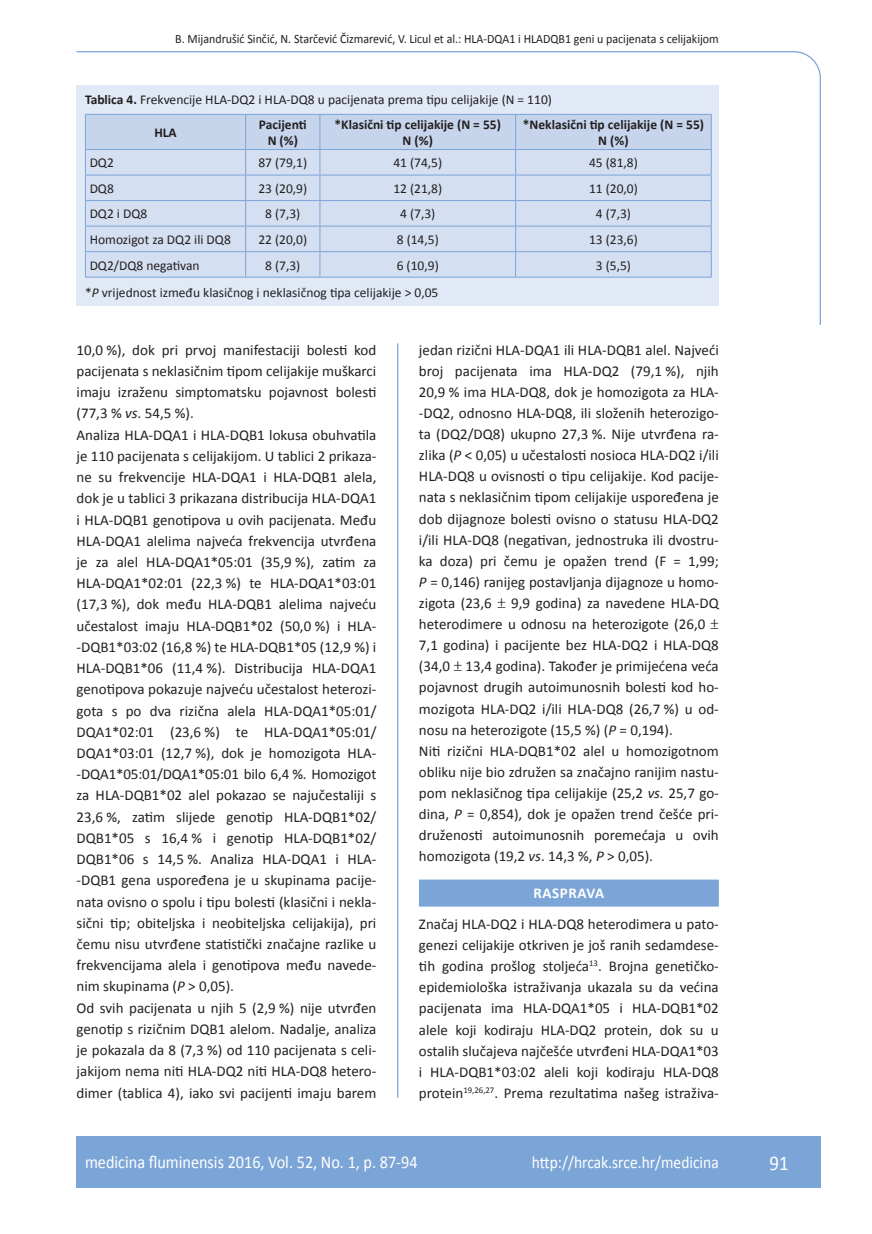
<style>
.page{position:relative;width:872px;height:1234px;background:#fff}
.page>*{position:absolute;margin:0;border:0;box-sizing:border-box;transform-origin:0 0}
.t1{font:21px "Calibri";color:#fff;scale:.9 1}
.t2{font:18px "Calibri";color:#fff;scale:.9 1}
.t3{font:17.25px "Calibri";color:#fff;scale:.9 1}
.t4{font:15px/21.1px "Calibri";color:#231f20}
.t5{font:700 15px "Calibri";letter-spacing:.04em;color:#fff}
.t6{font:13.5px "Calibri";color:#231f20}
.t7{font:700 13.5px/16.5px "Calibri";color:#231f20;text-align:center}
.t8{font:12.75px "Calibri";color:#231f20;scale:.94 1}
.s1{font-weight:700}
.s2{font-style:italic}
</style>
<div class="page">
<svg style="left:76px;top:51px;width:745px;height:274px"></svg>
<hr style="left:397px;top:343px;width:1px;height:754px;background:#7ca5d7">
<div style="left:77px;top:1135px;width:744px;height:51px;background:#7ca5d7"></div>
<div style="left:419px;top:879px;width:300px;height:27px;background:#7ca5d7"></div>
<div style="left:77px;top:85px;width:642px;height:220px;background:#e1e9f6"></div>
<svg style="left:85px;top:114px;width:627px;height:163px"></svg>
<hr style="left:85px;top:277px;width:161px;height:1px;background:#7ca5d7">
<hr style="left:246px;top:277px;width:74px;height:1px;background:#7ca5d7">
<hr style="left:320px;top:277px;width:195px;height:1px;background:#7ca5d7">
<hr style="left:515px;top:277px;width:196px;height:1px;background:#7ca5d7">
<p class="t8" style="left:175px;top:30px;width:580px">B. Mijandrušić Sinčić, N. Starčević Čizmarević, V. Licul et al.: HLA-DQA1 i HLADQB1 geni u pacijenata s celijakijom</p>
<p class="t6" style="left:85px;top:91px;width:468px"><span class="s1">Tablica 4.</span> Frekvencije HLA-DQ2 i HLA-DQ8 u pacijenata prema tipu celijakije (N = 110)</p>
<p class="t7" style="left:154px;top:124px;width:24px">HLA</p>
<p class="t7" style="left:259px;top:115px;width:49px">Pacijenti<br>N (%)</p>
<p class="t7" style="left:334px;top:115px;width:168px">*Klasični tip celijakije (N = 55)<br>N (%)</p>
<p class="t7" style="left:523px;top:115px;width:183px">*Neklasični tip celijakije (N = 55)<br>N (%)</p>
<p class="t6" style="left:90px;top:154px;width:26px">DQ2</p>
<p class="t6" style="left:258px;top:154px;width:50px">87 (79,1)</p>
<p class="t6" style="left:393px;top:154px;width:50px">41 (74,5)</p>
<p class="t6" style="left:589px;top:154px;width:50px">45 (81,8)</p>
<p class="t6" style="left:90px;top:180px;width:26px">DQ8</p>
<p class="t6" style="left:258px;top:180px;width:50px">23 (20,9)</p>
<p class="t6" style="left:393px;top:180px;width:50px">12 (21,8)</p>
<p class="t6" style="left:589px;top:180px;width:50px">11 (20,0)</p>
<p class="t6" style="left:90px;top:205px;width:59px">DQ2 i DQ8</p>
<p class="t6" style="left:265px;top:205px;width:37px">8 (7,3)</p>
<p class="t6" style="left:400px;top:205px;width:37px">4 (7,3)</p>
<p class="t6" style="left:596px;top:205px;width:37px">4 (7,3)</p>
<p class="t6" style="left:90px;top:231px;width:143px">Homozigot za DQ2 ili DQ8</p>
<p class="t6" style="left:258px;top:231px;width:50px">22 (20,0)</p>
<p class="t6" style="left:397px;top:231px;width:43px">8 (14,5)</p>
<p class="t6" style="left:589px;top:231px;width:50px">13 (23,6)</p>
<p class="t6" style="left:90px;top:256px;width:111px">DQ2/DQ8 negativan</p>
<p class="t6" style="left:265px;top:256px;width:37px">8 (7,3)</p>
<p class="t6" style="left:397px;top:256px;width:43px">6 (10,9)</p>
<p class="t6" style="left:596px;top:256px;width:37px">3 (5,5)</p>
<p class="t6" style="left:85px;top:284px;width:355px">*<span class="s2">P</span> vrijednost između klasičnog i neklasičnog tipa celijakije &gt; 0,05</p>
<p class="t4" style="left:77px;top:338px;width:301px">10,0 %), dok pri prvoj manifestaciji bolesti kod pacijenata s neklasičnim tipom celijakije muškarci imaju izraženu simptomatsku pojavnost bolesti (77,3 % <span class="s2">vs</span>. 54,5 %).<br>Analiza HLA-DQA1 i HLA-DQB1 lokusa obuhvatila je 110 pacijenata s celijakijom. U tablici 2 prikaza&shy;ne su frekvencije HLA-DQA1 i HLA-DQB1 alela, dok je u tablici 3 prikazana distribucija HLA-DQA1 i HLA-DQB1 genotipova u ovih pacijenata. Među HLA-DQA1 alelima najveća frekvencija utvrđena je za alel HLA-DQA1*05:01 (35,9 %), zatim za HLA-DQA1*02:01 (22,3 %) te HLA-DQA1*03:01 (17,3 %), dok među HLA-DQB1 alelima najveću učestalost imaju HLA-DQB1*02 (50,0 %) i HLA--DQB1*03:02 (16,8 %) te HLA-DQB1*05 (12,9 %) i HLA-DQB1*06 (11,4 %). Distribucija HLA-DQA1 genotipova pokazuje najveću učestalost heterozi&shy;gota s po dva rizična alela HLA-DQA1*05:01/ DQA1*02:01 (23,6 %) te HLA-DQA1*05:01/ DQA1*03:01 (12,7 %), dok je homozigota HLA--DQA1*05:01/DQA1*05:01 bilo 6,4 %. Homozigot za HLA-DQB1*02 alel pokazao se najučestaliji s 23,6 %, zatim slijede genotip HLA-DQB1*02/ DQB1*05 s 16,4 % i genotip HLA-DQB1*02/ DQB1*06 s 14,5 %. Analiza HLA-DQA1 i HLA--DQB1 gena uspoređena je u skupinama pacije&shy;nata ovisno o spolu i tipu bolesti (klasični i nekla&shy;sični tip; obiteljska i neobiteljska celijakija), pri čemu nisu utvrđene statistički značajne razlike u frekvencijama alela i genotipova među navede&shy;nim skupinama (<span class="s2">P</span> &gt; 0,05).<br>Od svih pacijenata u njih 5 (2,9 %) nije utvrđen genotip s rizičnim DQB1 alelom. Nadalje, analiza je pokazala da 8 (7,3 %) od 110 pacijenata s celi&shy;jakijom nema niti HLA-DQ2 niti HLA-DQ8 hetero&shy;dimer (tablica 4), iako svi pacijenti imaju barem</p>
<p class="t4" style="left:419px;top:338px;width:301px;text-align:justify">jedan rizični HLA-DQA1 ili HLA-DQB1 alel. Najveći broj pacijenata ima HLA-DQ2 (79,1 %), njih 20,9 % ima HLA-DQ8, dok je homozigota za HLA--DQ2, odnosno HLA-DQ8, ili složenih heterozigo&shy;ta (DQ2/DQ8) ukupno 27,3 %. Nije utvrđena ra&shy;zlika (<span class="s2">P</span> &lt; 0,05) u učestalosti nosioca HLA-DQ2 i/ili HLA-DQ8 u ovisnosti o tipu celijakije. Kod pacije&shy;nata s neklasičnim tipom celijakije uspoređena je dob dijagnoze bolesti ovisno o statusu HLA-DQ2 i/ili HLA-DQ8 (negativan, jednostruka ili dvostru&shy;ka doza) pri čemu je opažen trend (F = 1,99; <span class="s2">P</span> = 0,146) ranijeg postavljanja dijagnoze u homo&shy;zigota (23,6</p>
<p class="t4" style="left:419px;top:591px;width:301px;text-indent:92px">9,9 godina) za navedene HLA-DQ heterodimere u odnosu na heterozigote (26,0<br>7,1 godina) i pacijente bez HLA-DQ2 i HLA-DQ8 (34,0 13,4 godina). Također je primijećena veća pojavnost drugih autoimunosnih bolesti kod ho&shy;mozigota HLA-DQ2 i/ili HLA-DQ8 (26,7 %) u od&shy;nosu na heterozigote (15,5 %) (<span class="s2">P</span> = 0,194).<br>Niti rizični HLA-DQB1*02 alel u homozigotnom obliku nije bio združen sa značajno ranijim nastu&shy;pom neklasičnog tipa celijakije (25,2 <span class="s2">vs.</span> 25,7 go&shy;dina, <span class="s2">P</span> = 0,854), dok je opažen trend češće pri&shy;druženosti autoimunosnih poremećaja u ovih homozigota (19,2 <span class="s2">vs</span>. 14,3 %, <span class="s2">P</span> &gt; 0,05).</p>
<p class="t5" style="left:533px;top:883px;width:72px">RASPRAVA</p>
<p class="t4" style="left:419px;top:912px;width:301px;text-align:justify">Značaj HLA-DQ2 i HLA-DQ8 heterodimera u pato&shy;genezi celijakije otkriven je još ranih sedamdese&shy;tih godina prošlog stoljeća<sup>13</sup>. Brojna genetičko&shy;epidemiološka istraživanja ukazala su da većina pacijenata ima HLA-DQA1*05 i HLA-DQB1*02 alele koji kodiraju HLA-DQ2 protein, dok su u ostalih slučajeva najčešće utvrđeni HLA-DQA1*03 i HLA-DQB1*03:02 aleli koji kodiraju HLA-DQ8 protein<sup>19,26,27</sup>. Prema rezultatima našeg istraživa-</p>
<p class="t2" style="left:85px;top:1150px;width:371px">medicina fluminensis 2016, Vol. 52, No. 1, p. 87-94</p>
<p class="t3" style="left:532px;top:1151px;width:209px">http://hrcak.srce.hr/medicina</p>
<h1 class="t1" style="left:769px;top:1149px;width:23px">91</h1>
</div>
